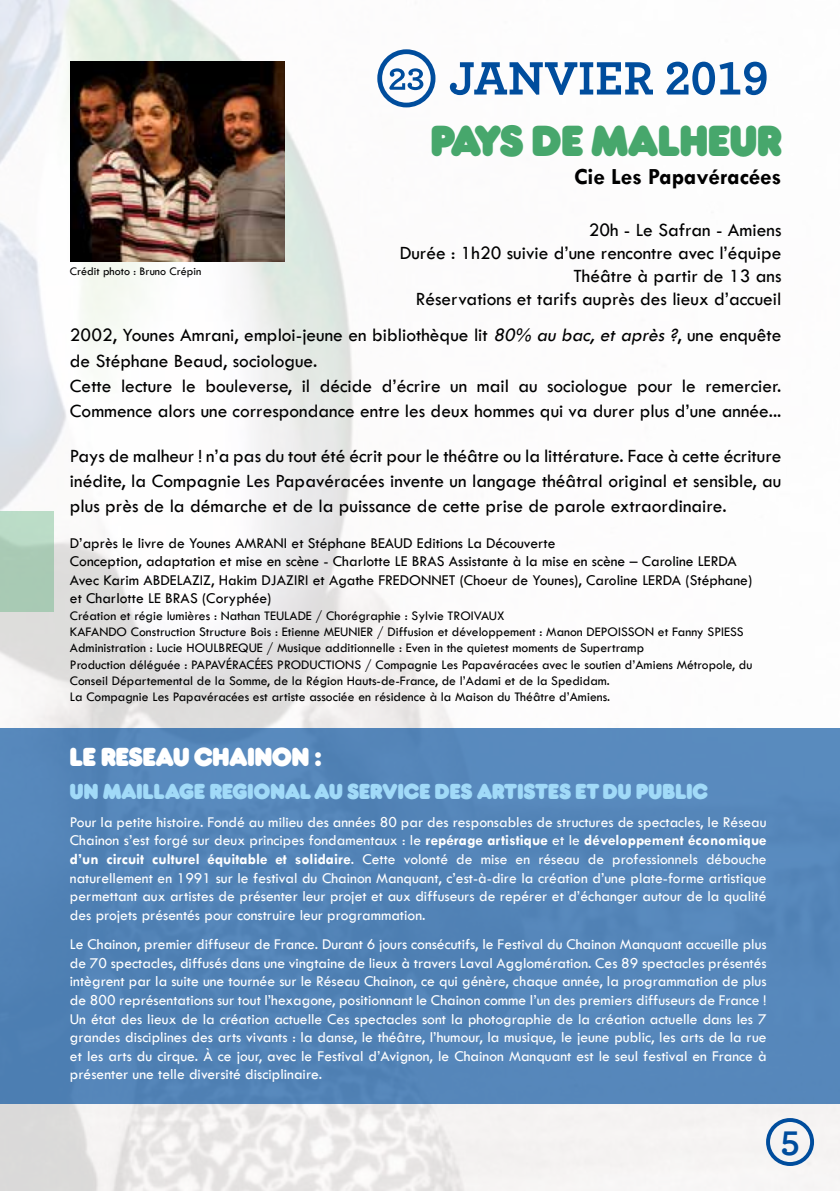
<style>
.page{position:relative;width:840px;height:1191px;background:#fff}
.page>*{position:absolute;margin:0;border:0;box-sizing:border-box;transform-origin:0 0}
.t1{font:700 38.8px "Frankfurter SHOP";color:#47a76c}
.t2{font:700 36.8px "Archer";color:#004d9d}
.t3{font:700 23.2px "Tw Cen";color:#000}
.t4{font:700 23.2px "Frankfurter SHOP";color:#fff}
.t5{font:19.4px/25.2px "Tw Cen";color:#000;text-align:right}
.t6{font:700 19.4px "Frankfurter SHOP";letter-spacing:.01em;color:#a1daf8}
.t7{font:15.6px/18.6px "Tw Cen";color:#fff;text-align:justify}
.t8{font:15.6px/18.6px "Tw Cen";color:#000}
.t9{font:13.6px/16.2px "Tw Cen";color:#000}
.t10{font:12px "Tw Cen";color:#000}
.s1{font-style:italic}
.s2{font-weight:700}
</style>
<div class="page">
<img style="left:0;top:0;width:839px;height:1191px">
<svg style="left:449px;top:62px;width:317px;height:33px"></svg>
<div style="left:377px;top:49px;width:58px;height:58px;border:5px solid #004d9d;border-radius:50%"></div>
<svg style="left:389px;top:68px;width:34px;height:22px"></svg>
<div style="left:0;top:511px;width:54px;height:100px;background:linear-gradient(to right,#aecfba,#afd0bb)"></div>
<img style="left:70px;top:62px;width:214px;height:200px">
<div style="left:0;top:728px;width:839px;height:376px;background:#5586b9"></div>
<div style="left:765px;top:1118px;width:48px;height:48px;border:4px solid #004d9d;border-radius:50%"></div>
<h1 class="t1" style="left:430px;top:118px;width:352px">PAYS DE MALHEUR</h1>
<h3 class="t3" style="left:573px;top:163px;width:209px">Cie Les Papavéracées</h3>
<p class="t5" style="left:399px;top:218px;width:383px;line-height:23.2px">20h - Le Safran - Amiens<br>Durée : 1h20 suivie d’une rencontre avec l’équipe Théâtre à partir de 13 ans<br>Réservations et tarifs auprès des lieux d’accueil</p>
<p class="t5" style="left:70px;top:322px;width:712px;text-align:left">2002, Younes Amrani, emploi-jeune en bibliothèque lit <span class="s1">80% au bac, et après ?</span>, une enquête de Stéphane Beaud, sociologue.<br>Cette lecture le bouleverse, il décide d’écrire un mail au sociologue pour le remercier.<br>Commence alors une correspondance entre les deux hommes qui va durer plus d’une année...</p>
<p class="t5" style="left:70px;top:443px;width:712px;text-align:justify">Pays de malheur ! n’a pas du tout été écrit pour le théâtre ou la littérature. Face à cette écriture inédite, la Compagnie Les Papavéracées invente un langage théâtral original et sensible, au plus près de la démarche et de la puissance de cette prise de parole extraordinaire.</p>
<p class="t8" style="left:70px;top:533px;width:683px">D’après le livre de Younes AMRANI et Stéphane BEAUD Editions La Découverte<br>Conception, adaptation et mise en scène - Charlotte LE BRAS Assistante à la mise en scène – Caroline LERDA Avec Karim ABDELAZIZ, Hakim DJAZIRI et Agathe FREDONNET (Choeur de Younes), Caroline LERDA (Stéphane) et Charlotte LE BRAS (Coryphée)</p>
<p class="t9" style="left:70px;top:607px;width:683px">Création et régie lumières : Nathan TEULADE / Chorégraphie : Sylvie TROIVAUX<br>KAFANDO Construction Structure Bois : Etienne MEUNIER / Diffusion et développement : Manon DEPOISSON et Fanny SPIESS Administration : Lucie HOULBREQUE / Musique additionnelle : Even in the quietest moments de Supertramp<br>Production déléguée : PAPAVÉRACÉES PRODUCTIONS / Compagnie Les Papavéracées avec le soutien d’Amiens Métropole, du Conseil Départemental de la Somme, de la Région Hauts-de-France, de l’Adami et de la Spedidam.<br>La Compagnie Les Papavéracées est artiste associée en résidence à la Maison du Théâtre d’Amiens.</p>
<p class="t10" style="left:70px;top:264px;width:133px">Crédit photo : Bruno Crépin</p>
<h3 class="t4" style="left:70px;top:742px;width:253px">LE RESEAU CHAINON :</h3>
<p class="t6" style="left:70px;top:779px;width:639px">UN MAILLAGE REGIONAL AU SERVICE DES ARTISTES ET DU PUBLIC</p>
<p class="t7" style="left:70px;top:812px;width:698px">Pour la petite histoire. Fondé au milieu des années 80 par des responsables de structures de spectacles, le Réseau Chainon s’est forgé sur deux principes fondamentaux : le <span class="s2">repérage artistique</span> et le <span class="s2">développement économique d’un circuit culturel équitable et solidaire</span>. Cette volonté de mise en réseau de professionnels débouche naturellement en 1991 sur le festival du Chainon Manquant, c’est-à-dire la création d’une plate-forme artistique permettant aux artistes de présenter leur projet et aux diffuseurs de repérer et d’échanger autour de la qualité des projets présentés pour construire leur programmation.</p>
<p class="t7" style="left:70px;top:934px;width:697px">Le Chainon, premier diffuseur de France. Durant 6 jours consécutifs, le Festival du Chainon Manquant accueille plus de 70 spectacles, diffusés dans une vingtaine de lieux à travers Laval Agglomération. Ces 89 spectacles présentés intègrent par la suite une tournée sur le Réseau Chainon, ce qui génère, chaque année, la programmation de plus de 800 représentations sur tout l’hexagone, positionnant le Chainon comme l’un des premiers diffuseurs de France !<br>Un état des lieux de la création actuelle Ces spectacles sont la photographie de la création actuelle dans les 7 grandes disciplines des arts vivants : la danse, le théâtre, l’humour, la musique, le jeune public, les arts de la rue et les arts du cirque. À ce jour, avec le Festival d’Avignon, le Chainon Manquant est le seul festival en France à présenter une telle diversité disciplinaire.</p>
<h2 class="t2" style="left:780px;top:1109px;width:21px">5</h2>
</div>
